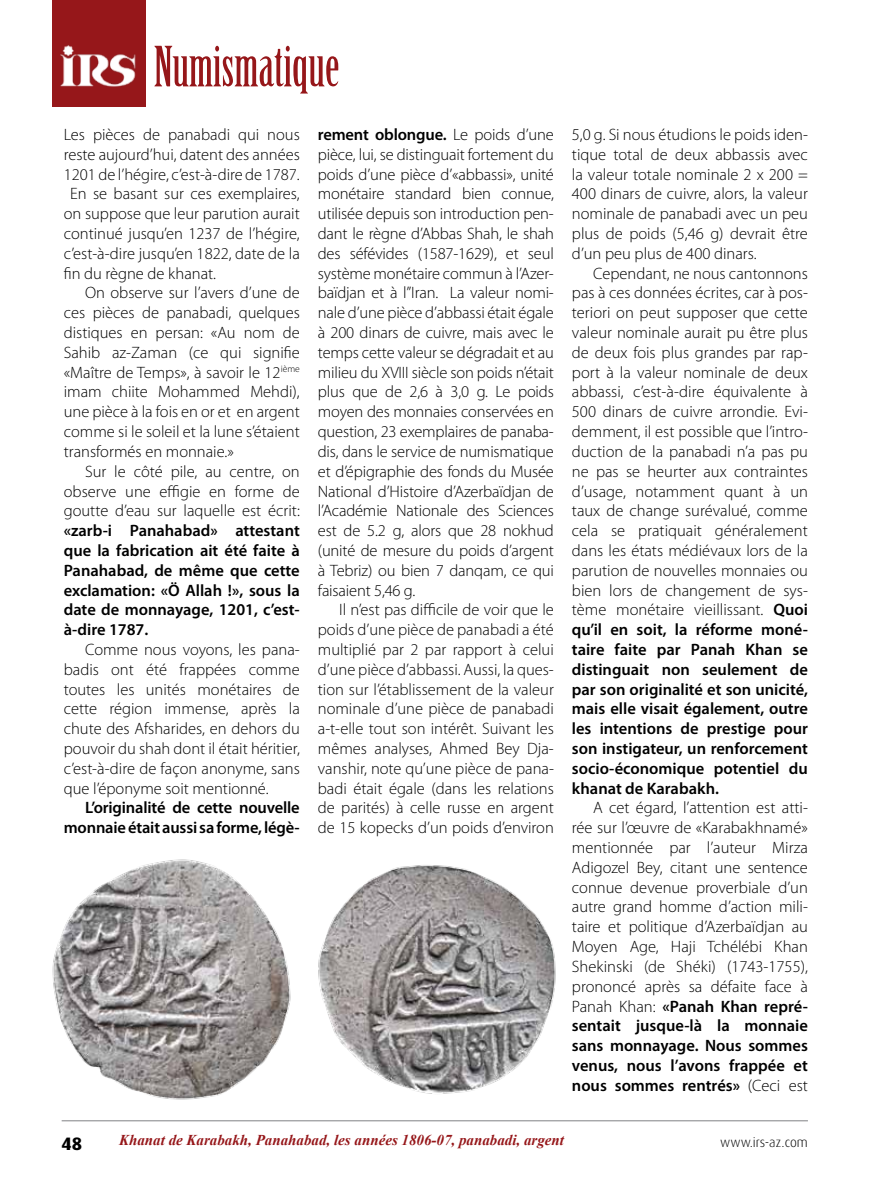
<style>
.page{position:relative;width:893px;height:1191px;background:#fff}
.page>*{position:absolute;margin:0;border:0;box-sizing:border-box;transform-origin:0 0}
.t1{font:54.15px "Birch Std";color:#96171a}
.t2{font:800 18px "Dax Pro";color:#000}
.t3{font:300 16.5px/19.8px "Myriad Pro";color:#000;text-align:justify}
.t4{font:600 16.5px/19.8px "Myriad Pro";letter-spacing:-.01em;color:#000;text-align:justify}
.t5{font:italic 700 15px "Times New Roman";color:#96171a}
.t6{font:300 13.5px "Dax Pro";color:#000}
.s1{font-weight:600}
</style>
<div class="page">
<hr style="left:62px;top:1120px;width:746px;height:1px;background:#808285">
<img style="left:52px;top:859px;width:239px;height:241px">
<img style="left:318px;top:865px;width:238px;height:229px">
<div style="left:52px;top:0;width:94px;height:106px;background:#96171a"></div>
<img style="left:60px;top:45px;width:76px;height:41px">
<h1 class="t1" style="left:154px;top:36px;width:187px">Numismatique</h1>
<p class="t3" style="left:64px;top:125px;width:238px">Les pièces de panabadi qui nous</p>
<p class="t3" style="left:64px;top:145px;width:238px">reste aujourd’hui, datent des années</p>
<p class="t3" style="left:64px;top:164px;width:238px">1201 de l’hégire, c’est-à-dire de 1787.</p>
<p class="t3" style="left:70px;top:184px;width:231px">En se basant sur ces exemplaires,</p>
<p class="t3" style="left:64px;top:204px;width:238px">on suppose que leur parution aurait</p>
<p class="t3" style="left:64px;top:224px;width:237px">continué jusqu’en 1237 de l’hégire,</p>
<p class="t3" style="left:64px;top:244px;width:238px">c’est-à-dire jusqu’en 1822, date de la</p>
<p class="t3" style="left:64px;top:263px;width:154px">fin du règne de khanat.</p>
<p class="t3" style="left:85px;top:283px;width:216px">On observe sur l’avers d’une de</p>
<p class="t3" style="left:64px;top:303px;width:238px">ces pièces de panabadi, quelques</p>
<p class="t3" style="left:64px;top:323px;width:238px">distiques en persan: «Au nom de</p>
<p class="t3" style="left:64px;top:343px;width:238px">Sahib az-Zaman (ce qui signifie</p>
<p class="t3" style="left:64px;top:362px;width:238px">«Maître de Temps», à savoir le 12<sup>ième</sup></p>
<p class="t3" style="left:64px;top:382px;width:238px">imam chiite Mohammed Mehdi),</p>
<p class="t3" style="left:64px;top:402px;width:238px">une pièce à la fois en or et en argent</p>
<p class="t3" style="left:64px;top:422px;width:237px">comme si le soleil et la lune s’étaient</p>
<p class="t3" style="left:64px;top:442px;width:172px">transformés en monnaie.»</p>
<p class="t3" style="left:85px;top:461px;width:216px">Sur le côté pile, au centre, on</p>
<p class="t3" style="left:64px;top:481px;width:238px">observe une effigie en forme de</p>
<p class="t3" style="left:64px;top:501px;width:238px">goutte d’eau sur laquelle est écrit:</p>
<p class="t4" style="left:64px;top:520px;width:238px">«zarb-i Panahabad» attestant que la fabrication ait été faite à Panahabad, de même que cette exclamation: «Ö Allah !», sous la date de monnayage, 1201, c’est&shy;à-dire 1787.</p>
<p class="t3" style="left:64px;top:640px;width:238px;text-indent:21px">Comme nous voyons, les pana&shy;badis ont été frappées comme toutes les unités monétaires de cette région immense, après la chute des Afsharides, en dehors du pouvoir du shah dont il était héritier, c’est-à-dire de façon anonyme, sans que l’éponyme soit mentionné.</p>
<p class="t4" style="left:64px;top:797px;width:238px;text-align:right">L’originalité de cette nouvelle monnaie était aussi sa forme, légè-</p>
<p class="t3" style="left:318px;top:125px;width:238px"><span class="s1">rement oblongue.</span> Le poids d’une pièce, lui, se distinguait fortement du poids d’une pièce d’«abbassi», unité monétaire standard bien connue, utilisée depuis son introduction pen&shy;dant le règne d’Abbas Shah, le shah des séfévides (1587-1629), et seul système monétaire commun à l’Azer&shy;baïdjan et à l’’I ran. La valeur nomi&shy;nale d’une pièce d’abbassi était égale à 200 dinars de cuivre, mais avec le temps cette valeur se dégradait et au milieu du XVIII siècle son poids n’était plus que de 2,6 à 3,0 g. Le poids moyen des monnaies conservées en question, 23 exemplaires de panaba&shy;dis, dans le service de numismatique et d’épigraphie des fonds du Musée National d’Histoire d’Azerbaïdjan de l’Académie Nationale des Sciences est de 5.2 g, alors que 28 nokhud (unité de mesure du poids d’argent à Tebriz) ou bien 7 danqam, ce qui faisaient 5,46 g.</p>
<p class="t3" style="left:318px;top:600px;width:238px;text-indent:21px">I l n’est pas difficile de voir que le poids d’une pièce de panabadi a été multiplié par 2 par rapport à celui d’une pièce d’abbassi. Aussi, la ques&shy;tion sur l’établissement de la valeur nominale d’une pièce de panabadi a-t-elle tout son intérêt. Suivant les mêmes analyses, Ahmed Bey Dja&shy;vanshir, note qu’une pièce de pana&shy;badi était égale (dans les relations de parités) à celle russe en argent de 15 kopecks d’un poids d’environ</p>
<p class="t3" style="left:572px;top:125px;width:238px">5,0 g. Si nous étudions le poids iden&shy;tique total de deux abbassis avec la valeur totale nominale 2 x 200 = 400 dinars de cuivre, alors, la valeur nominale de panabadi avec un peu plus de poids (5,46 g) devrait être d’un peu plus de 400 dinars.</p>
<p class="t3" style="left:572px;top:263px;width:238px;text-indent:21px">Cependant, ne nous cantonnons pas à ces données écrites, car à pos&shy;teriori on peut supposer que cette valeur nominale aurait pu être plus de deux fois plus grandes par rap&shy;port à la valeur nominale de deux abbassi, c’est-à-dire équivalente à 500 dinars de cuivre arrondie. Evi&shy;demment, il est possible que l’intro&shy;duction de la panabadi n’a pas pu ne pas se heurter aux contraintes d’usage, notamment quant à un taux de change surévalué, comme cela se pratiquait généralement dans les états médiévaux lors de la parution de nouvelles monnaies ou bien lors de changement de sys&shy;tème monétaire vieillissant. <span class="s1">Quoi qu’il en soit, la réforme moné&shy;taire faite par Panah Khan se distinguait non seulement de par son originalité et son unicité, mais elle visait également, outre les intentions de prestige pour son instigateur, un renforcement socio-économique potentiel du khanat de Karabakh.</span></p>
<p class="t3" style="left:572px;top:798px;width:238px;text-indent:21px">A cet égard, l’attention est atti&shy;rée sur l’œuvre de «Karabakhnamé» mentionnée par l’auteur Mirza Adigozel Bey, citant une sentence connue devenue proverbiale d’un autre grand homme d’action mili&shy;taire et politique d’Azerbaïdjan au Moyen Age, Haji Tchélébi Khan Shekinski (de Shéki) (1743-1755), prononcé après sa défaite face à Panah Khan: <span class="s1">«Panah Khan repré&shy;sentait jusque-là la monnaie sans monnayage. Nous sommes venus, nous l’avons frappée et nous sommes rentrés»</span> (Ceci est</p>
<p class="t5" style="left:119px;top:1129px;width:447px">Khanat de Karabakh, Panahabad, les années 1806-07, panabadi, argent</p>
<p class="t2" style="left:62px;top:1131px;width:22px">48</p>
<p class="t6" style="left:720px;top:1133px;width:89px">www.irs-az.com</p>
</div>
